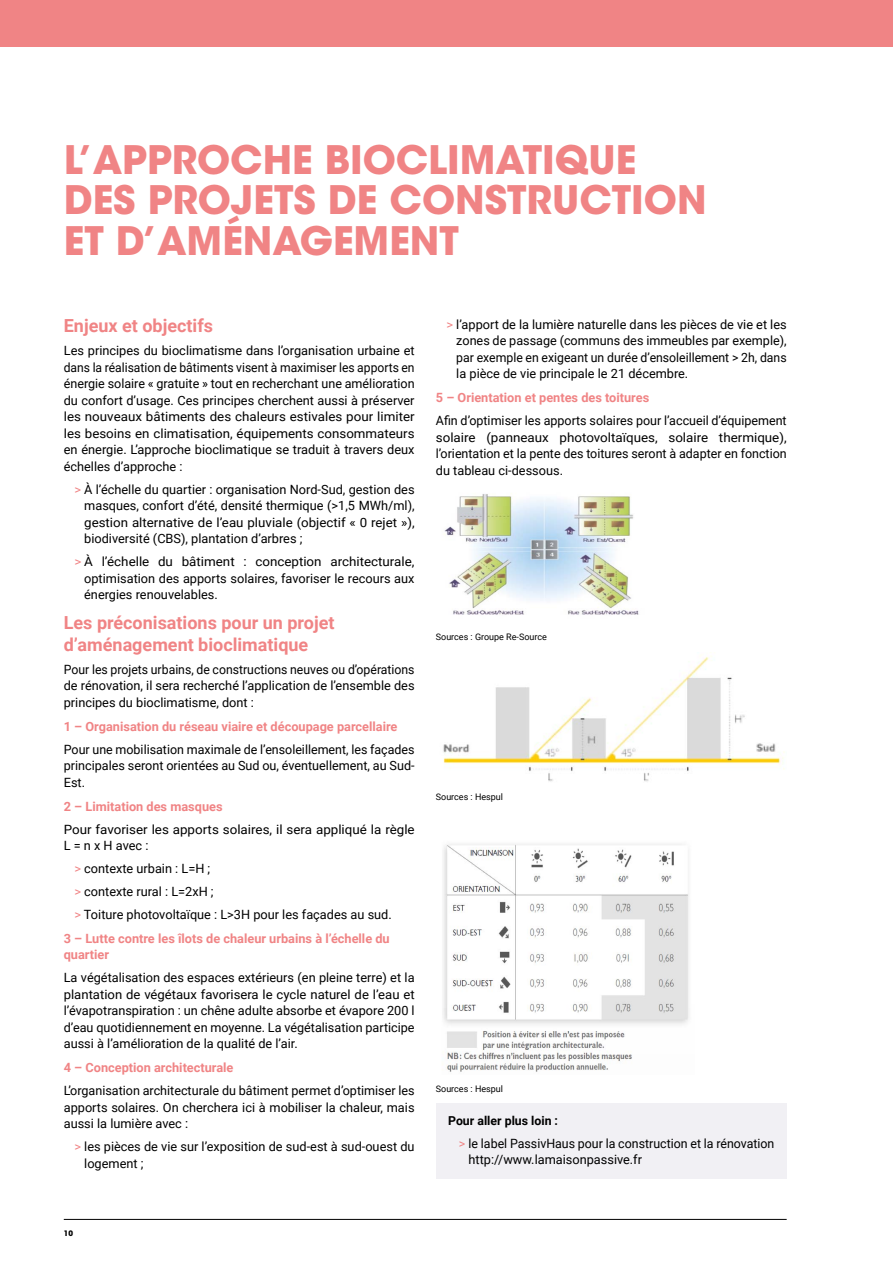
<style>
.page{position:relative;width:893px;height:1263px;background:#fff}
.page>*{position:absolute;margin:0;border:0;box-sizing:border-box;transform-origin:0 0}
.t1{font:700 39px/40.5px "ITC Avant Garde Std";color:#f08485}
.INTER_2{font:700 18px/21.6px "Roboto";color:#f08485}
.TEXTE{font:12.75px/16.5px "Roboto";color:#000;text-align:justify}
.INTER_4{font:700 12.75px/15.8px "Roboto";color:#f08485}
.TEXTE-2{font:12.75px/16.5px "Roboto";color:#000;text-align:justify;scale:1.05 1}
.TEXTE-3{font:12.75px/16.5px "Roboto";color:#000;text-align:justify;scale:.96 1}
.TEXTE-4{font:700 12.3px "Roboto";color:#000}
.LÉGENDES{font:9px "Roboto";color:#000}
.t2{font:700 7.5px "ITC Avant Garde Std";color:#000}
.s1{color:#f08485}
</style>
<div class="page">
<div style="left:0;top:0;width:893px;height:47px;background:#f08485"></div>
<hr style="left:64px;top:1219px;width:723px;height:1px;background:#000">
<img style="left:444px;top:494px;width:195px;height:121px">
<img style="left:443px;top:656px;width:342px;height:126px">
<img style="left:443px;top:844px;width:246px;height:228px">
<div style="left:436px;top:1103px;width:351px;height:76px;background:#f1f0f4"></div>
<p class="t1" style="left:64px;top:139px;width:644px">L’APPROCHE BIOCLIMATIQUE<br>DES PROJETS DE CONSTRUCTION<br>ET D’AMÉNAGEMENT</p>
<p class="INTER_2" style="left:64px;top:315px;width:151px">Enjeux et objectifs</p>
<p class="TEXTE" style="left:64px;top:342px;width:352px">Les principes du bioclimatisme dans l’organisation urbaine et dans la réalisation de bâtiments visent à maximiser les apports en énergie solaire « gratuite » tout en recherchant une amélioration du confort d’usage. Ces principes cherchent aussi à préserver les nouveaux bâtiments des chaleurs estivales pour limiter les besoins en climatisation, équipements consommateurs en énergie. L’approche bioclimatique se traduit à travers deux échelles d’approche :</p>
<p class="TEXTE" style="left:84px;top:480px;width:332px;text-indent:-10px"><span class="s1">&gt;</span> À l’échelle du quartier : organisation Nord-Sud, gestion des masques, confort d’été, densité thermique (&gt;1,5 MWh/ml), gestion alternative de l’eau pluviale (objectif « 0 rejet »), biodiversité (CBS), plantation d’arbres ;</p>
<p class="TEXTE-2" style="left:84px;top:553px;width:316px;text-indent:-10px"><span class="s1">&gt;</span> À l’échelle du bâtiment : conception architecturale, optimisation des apports solaires, favoriser le recours aux énergies renouvelables.</p>
<p class="INTER_2" style="left:64px;top:611px;width:272px">Les préconisations pour un projet d’aménagement bioclimatique</p>
<p class="TEXTE-3" style="left:64px;top:660px;width:367px">Pour les projets urbains, de constructions neuves ou d’opérations de rénovation, il sera recherché l’application de l’ensemble des principes du bioclimatisme, dont :</p>
<p class="INTER_4" style="left:64px;top:718px;width:335px">1 – Organisation du réseau viaire et découpage parcellaire</p>
<p class="TEXTE" style="left:64px;top:740px;width:352px">Pour une mobilisation maximale de l’ensoleillement, les façades principales seront orientées au Sud ou, éventuellement, au Sud-Est.</p>
<p class="INTER_4" style="left:64px;top:798px;width:160px">2 – Limitation des masques</p>
<p class="TEXTE-2" style="left:64px;top:821px;width:336px">Pour favoriser les apports solaires, il sera appliqué la règle<br>L = n x H avec :</p>
<p class="TEXTE" style="left:74px;top:860px;width:137px"><span class="s1">&gt;</span> contexte urbain : L=H ;</p>
<p class="TEXTE" style="left:74px;top:883px;width:141px"><span class="s1">&gt;</span> contexte rural : L=2xH ;</p>
<p class="TEXTE" style="left:74px;top:906px;width:319px"><span class="s1">&gt;</span> Toiture photovoltaïque : L&gt;3H pour les façades au sud.</p>
<p class="INTER_4" style="left:64px;top:930px;width:327px">3 – Lutte contre les îlots de chaleur urbains à l’échelle du quartier</p>
<p class="TEXTE" style="left:64px;top:969px;width:352px">La végétalisation des espaces extérieurs (en pleine terre) et la plantation de végétaux favorisera le cycle naturel de l’eau et l’évapotranspiration : un chêne adulte absorbe et évapore 200 l d’eau quotidiennement en moyenne. La végétalisation participe aussi à l’amélioration de la qualité de l’air.</p>
<p class="INTER_4" style="left:64px;top:1059px;width:171px">4 – Conception architecturale</p>
<p class="TEXTE" style="left:64px;top:1082px;width:352px">L’organisation architecturale du bâtiment permet d’optimiser les apports solaires. On cherchera ici à mobiliser la chaleur, mais aussi la lumière avec :</p>
<p class="TEXTE" style="left:84px;top:1138px;width:332px;text-indent:-10px"><span class="s1">&gt;</span> les pièces de vie sur l’exposition de sud-est à sud-ouest du logement ;</p>
<p class="TEXTE" style="left:456px;top:315px;width:332px;text-indent:-10px"><span class="s1">&gt;</span> l’apport de la lumière naturelle dans les pièces de vie et les zones de passage (communs des immeubles par exemple), par exemple en exigeant un durée d’ensoleillement &gt; 2h, dans la pièce de vie principale le 21 décembre.</p>
<p class="INTER_4" style="left:436px;top:389px;width:215px">5 – Orientation et pentes des toitures</p>
<p class="TEXTE" style="left:436px;top:412px;width:352px">Afin d’optimiser les apports solaires pour l’accueil d’équipement solaire (panneaux photovoltaïques, solaire thermique), l’orientation et la pente des toitures seront à adapter en fonction du tableau ci-dessous.</p>
<p class="LÉGENDES" style="left:436px;top:631px;width:113px">Sources : Groupe Re-Source</p>
<p class="LÉGENDES" style="left:436px;top:790px;width:69px">Sources : Hespul</p>
<p class="LÉGENDES" style="left:436px;top:1082px;width:69px">Sources : Hespul</p>
<p class="TEXTE-4" style="left:448px;top:1112px;width:111px">Pour aller plus loin :</p>
<p class="TEXTE" style="left:469px;top:1135px;width:307px;text-indent:-10px"><span class="s1">&gt;</span> le label PassivHaus pour la construction et la rénovation http://www.lamaisonpassive.fr</p>
<p class="t2" style="left:64px;top:1228px;width:11px">10</p>
</div>
